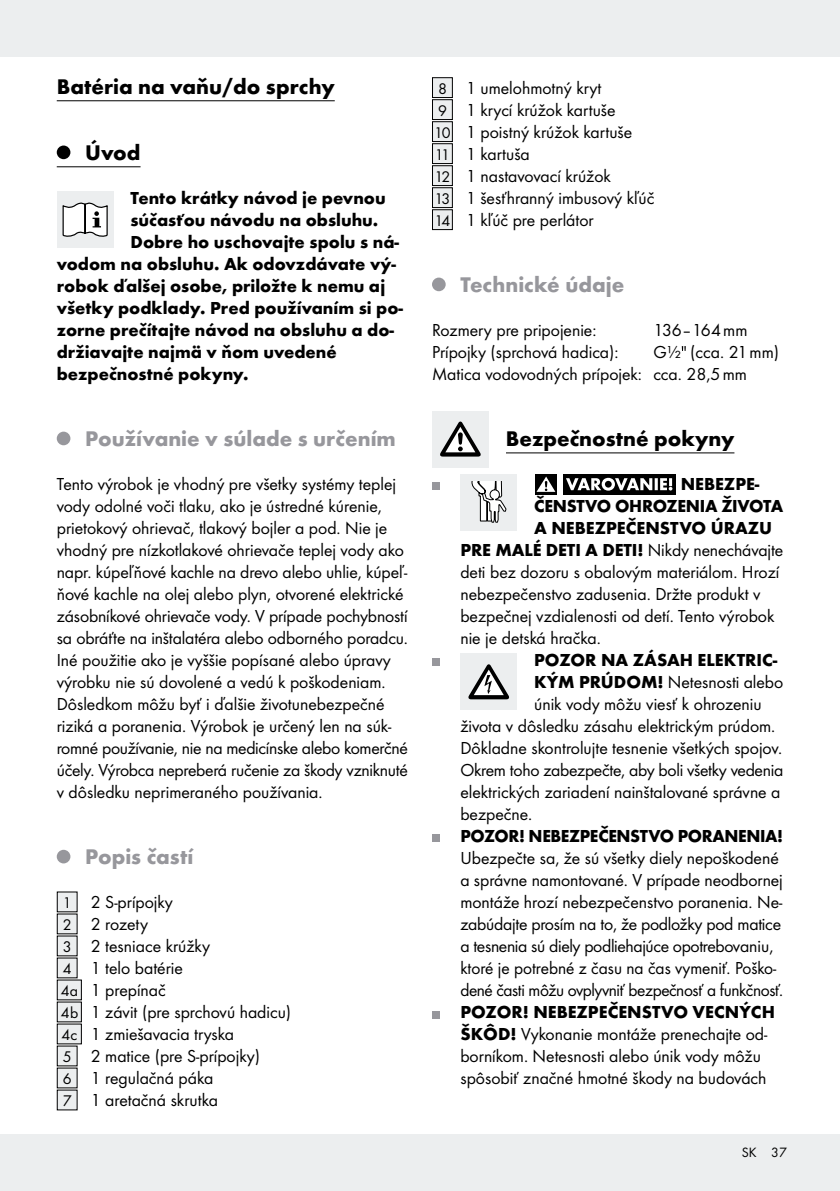
<style>
.page{position:relative;width:840px;height:1191px;background:#fff}
.page>*{position:absolute;margin:0;border:0;box-sizing:border-box;transform-origin:0 0}
.t1{font:700 22px "Futura";color:#97979c}
.t2{font:700 22px "Futura";color:#000}
.t3{font:18px/22px "Futura Boo";color:#000}
.t4{font:700 18px "Futura";color:#000}
.t5{font:700 18px "Futura";letter-spacing:-.02em;color:#000}
.t6{font:14px "Futura Boo";color:#000}
.s1{font-size:16px}
.s2{font-family:"Futura Boo";font-weight:400}
.s3{font-family:"Futura";font-weight:700}
</style>
<div class="page">
<div style="left:0;top:0;width:839px;height:57px;background:#eceeef"></div>
<div style="left:0;top:1134px;width:839px;height:57px;background:#eceeef"></div>
<hr style="left:57px;top:100px;width:277px;height:1px;background:#000">
<hr style="left:57px;top:166px;width:83px;height:1px;background:#000">
<div style="left:57px;top:145px;width:13px;height:14px;background:#000;border-radius:50%"></div>
<div style="left:57px;top:191px;width:56px;height:57px;background:#eceeef"></div>
<svg style="left:62px;top:202px;width:46px;height:35px;background:#cbcbcc"></svg>
<div style="left:57px;top:431px;width:13px;height:14px;background:#97979c;border-radius:50%"></div>
<div style="left:57px;top:849px;width:13px;height:14px;background:#97979c;border-radius:50%"></div>
<div style="left:57px;top:892px;width:20px;height:20px;background:#eceeef"></div>
<div style="left:57px;top:914px;width:20px;height:20px;background:#eceeef"></div>
<div style="left:57px;top:936px;width:20px;height:20px;background:#eceeef"></div>
<div style="left:57px;top:958px;width:20px;height:20px;background:#eceeef"></div>
<div style="left:57px;top:980px;width:24px;height:20px;background:#eceeef"></div>
<div style="left:57px;top:979px;width:25px;height:21px;border:1px solid #000"></div>
<div style="left:57px;top:1002px;width:24px;height:20px;background:#eceeef"></div>
<div style="left:57px;top:1001px;width:25px;height:21px;border:1px solid #000"></div>
<div style="left:57px;top:1024px;width:24px;height:20px;background:#eceeef"></div>
<div style="left:57px;top:1023px;width:25px;height:21px;border:1px solid #000"></div>
<div style="left:57px;top:1046px;width:20px;height:20px;background:#eceeef"></div>
<div style="left:57px;top:1068px;width:20px;height:20px;background:#eceeef"></div>
<div style="left:57px;top:1090px;width:20px;height:20px;background:#eceeef"></div>
<hr style="left:432px;top:452px;width:302px;height:1px;background:#000">
<div style="left:432px;top:78px;width:20px;height:20px;background:#eceeef"></div>
<div style="left:432px;top:77px;width:20px;height:21px;border:1px solid #000"></div>
<div style="left:432px;top:100px;width:20px;height:20px;background:#eceeef"></div>
<div style="left:432px;top:99px;width:20px;height:21px;border:1px solid #000"></div>
<div style="left:432px;top:122px;width:20px;height:20px;background:#eceeef"></div>
<div style="left:432px;top:121px;width:20px;height:21px;border:1px solid #000"></div>
<div style="left:432px;top:144px;width:20px;height:20px;background:#eceeef"></div>
<div style="left:432px;top:143px;width:20px;height:21px;border:1px solid #000"></div>
<div style="left:432px;top:166px;width:20px;height:20px;background:#eceeef"></div>
<div style="left:432px;top:165px;width:20px;height:21px;border:1px solid #000"></div>
<div style="left:432px;top:188px;width:20px;height:20px;background:#eceeef"></div>
<div style="left:432px;top:187px;width:20px;height:21px;border:1px solid #000"></div>
<div style="left:432px;top:210px;width:20px;height:20px;background:#eceeef"></div>
<div style="left:432px;top:209px;width:20px;height:21px;border:1px solid #000"></div>
<div style="left:432px;top:277px;width:13px;height:14px;background:#97979c;border-radius:50%"></div>
<svg style="left:681px;top:346px;width:4px;height:5px"></svg>
<div style="left:488px;top:411px;width:17px;height:56px;background:#fff"></div>
<div style="left:432px;top:411px;width:56px;height:56px;background:#eceeef"></div>
<svg style="left:440px;top:421px;width:40px;height:35px"></svg>
<div style="left:432px;top:482px;width:7px;height:8px;background:#97979c"></div>
<div style="left:460px;top:474px;width:57px;height:56px;background:#eceeef"></div>
<svg style="left:471px;top:482px;width:35px;height:41px"></svg>
<div style="left:563px;top:474px;width:112px;height:20px;background:#000"></div>
<div style="left:535px;top:474px;width:21px;height:20px;background:#000"></div>
<svg style="left:536px;top:476px;width:19px;height:16px"></svg>
<svg style="left:566px;top:478px;width:106px;height:12px"></svg>
<div style="left:432px;top:658px;width:7px;height:8px;background:#97979c"></div>
<div style="left:460px;top:653px;width:57px;height:57px;background:#eceeef"></div>
<svg style="left:468px;top:664px;width:40px;height:35px"></svg>
<div style="left:432px;top:834px;width:7px;height:8px;background:#97979c"></div>
<div style="left:432px;top:1010px;width:7px;height:8px;background:#97979c"></div>
<p class="t2" style="left:57px;top:73px;width:279px">Batéria na vaňu/do sprchy</p>
<p class="t2" style="left:85px;top:139px;width:57px">Úvod</p>
<p class="t4" style="left:130px;top:187px;width:256px">Tento krátky návod je pevnou</p>
<p class="t4" style="left:130px;top:209px;width:249px">súčasťou návodu na obsluhu.</p>
<p class="t4" style="left:130px;top:231px;width:270px">Dobre ho uschovajte spolu s ná-</p>
<p class="t4" style="left:57px;top:253px;width:340px">vodom na obsluhu. Ak odovzdávate vý-</p>
<p class="t4" style="left:57px;top:275px;width:330px">robok ďalšej osobe, priložte k nemu aj</p>
<p class="t4" style="left:57px;top:297px;width:347px">všetky podklady. Pred používaním si po-</p>
<p class="t4" style="left:57px;top:319px;width:339px">zorne prečítajte návod na obsluhu a do-</p>
<p class="t4" style="left:57px;top:341px;width:281px">držiavajte najmä v ňom uvedené</p>
<p class="t4" style="left:57px;top:363px;width:193px">bezpečnostné pokyny.</p>
<p class="t1" style="left:85px;top:425px;width:312px">Používanie v súlade s určením</p>
<p class="t3" style="left:57px;top:473px;width:352px">Tento výrobok je vhodný pre všetky systémy teplej vody odolné voči tlaku, ako je ústredné kúrenie, prietokový ohrievač, tlakový bojler a pod. Nie je vhodný pre nízkotlakové ohrievače teplej vody ako napr. kúpeľňové kachle na drevo alebo uhlie, kúpeľ&shy;ňové kachle na olej alebo plyn, otvorené elektrické zásobníkové ohrievače vody. V prípade pochybností sa obráťte na inštalatéra alebo odborného poradcu.<br>Iné použitie ako je vyššie popísané alebo úpravy výrobku nie sú dovolené a vedú k poškodeniam.<br>Dôsledkom môžu byť i ďalšie životunebezpečné riziká a poranenia. Výrobok je určený len na súk&shy;romné používanie, nie na medicínske alebo komerčné účely. Výrobca nepreberá ručenie za škody vzniknuté v dôsledku neprimeraného používania.</p>
<p class="t1" style="left:85px;top:843px;width:110px">Popis častí</p>
<p class="t3" style="left:61px;top:891px;width:232px"><span class="s1">1</span> 2 S-prípojky<br><span class="s1">2</span> 2 rozety<br><span class="s1">3</span> 2 tesniace krúžky<br><span class="s1">4</span> 1 telo batérie<br><span class="s1">4a</span> 1 prepínač<br><span class="s1">4b</span> 1 závit (pre sprchovú hadicu)<br><span class="s1">4c</span> 1 zmiešavacia tryska<br><span class="s1">5</span> 2 matice (pre S-prípojky)<br><span class="s1">6</span> 1 regulačná páka<br><span class="s1">7</span> 1 aretačná skrutka</p>
<p class="t3" style="left:434px;top:77px;width:221px"><span class="s1">8</span> 1 umelohmotný kryt<br><span class="s1">9</span> 1 krycí krúžok kartuše<br><span class="s1">10</span> 1 poistný krúžok kartuše<br><span class="s1">11</span> 1 kartuša<br><span class="s1">12</span> 1 nastavovací krúžok<br><span class="s1">13</span> 1 šesťhranný imbusový kľúč<br><span class="s1">14</span> 1 kľúč pre perlátor</p>
<p class="t1" style="left:460px;top:271px;width:165px">Technické údaje</p>
<p class="t3" style="left:432px;top:319px;width:166px">Rozmery pre pripojenie:</p>
<p class="t3" style="left:653px;top:319px;width:96px">136–164mm</p>
<p class="t3" style="left:432px;top:341px;width:188px">Prípojky (sprchová hadica):</p>
<p class="t3" style="left:432px;top:341px;width:348px;text-indent:221px">G½ (cca. 21mm)<br>Matica vodovodných prípojek: cca. 28,5mm</p>
<p class="t2" style="left:505px;top:425px;width:230px">Bezpečnostné pokyny</p>
<p class="t4" style="left:680px;top:473px;width:80px">NEBEZPE-</p>
<p class="t4" style="left:534px;top:495px;width:250px">ČENSTVO OHROZENIA ŽIVOTA</p>
<p class="t4" style="left:534px;top:517px;width:239px">A NEBEZPEČENSTVO ÚRAZU</p>
<p class="t4" style="left:460px;top:539px;width:324px">PRE MALÉ DETI A DETI! <span class="s2">Nikdy nenechávajte</span></p>
<p class="t3" style="left:460px;top:561px;width:320px">deti bez dozoru s obalovým materiálom. Hrozí nebezpečenstvo zadusenia. Držte produkt v bezpečnej vzdialenosti od detí. Tento výrobok nie je detská hračka.</p>
<p class="t4" style="left:534px;top:649px;width:244px">POZOR NA ZÁSAH ELEKTRIC-</p>
<p class="t3" style="left:534px;top:671px;width:250px"><span class="s3">KÝM PRÚDOM!</span> Netesnosti alebo</p>
<p class="t3" style="left:534px;top:693px;width:229px">únik vody môžu viesť k ohrozeniu</p>
<p class="t3" style="left:460px;top:715px;width:316px">života v dôsledku zásahu elektrickým prúdom.</p>
<p class="t3" style="left:460px;top:737px;width:323px">Dôkladne skontrolujte tesnenie všetkých spojov.</p>
<p class="t3" style="left:460px;top:759px;width:324px">Okrem toho zabezpečte, aby boli všetky vedenia</p>
<p class="t3" style="left:460px;top:781px;width:321px">elektrických zariadení nainštalované správne a</p>
<p class="t3" style="left:460px;top:803px;width:73px">bezpečne.</p>
<p class="t5" style="left:460px;top:825px;width:324px">POZOR! NEBEZPEČENSTVO PORANENIA!</p>
<p class="t3" style="left:460px;top:847px;width:324px">Ubezpečte sa, že sú všetky diely nepoškodené a správne namontované. V prípade neodbornej montáže hrozí nebezpečenstvo poranenia. Ne&shy;zabúdajte prosím na to, že podložky pod matice a tesnenia sú diely podliehajúce opotrebovaniu, ktoré je potrebné z času na čas vymeniť. Poško&shy;dené časti môžu ovplyvniť bezpečnosť a funkčnosť.</p>
<p class="t4" style="left:460px;top:1001px;width:316px">POZOR! NEBEZPEČENSTVO VECNÝCH</p>
<p class="t3" style="left:460px;top:1023px;width:308px"><span class="s3">ŠKÔD!</span> Vykonanie montáže prenechajte od&shy;borníkom. Netesnosti alebo únik vody môžu spôsobiť značné hmotné škody na budovách</p>
<p class="t6" style="left:741px;top:1144px;width:46px">SK 37</p>
</div>
